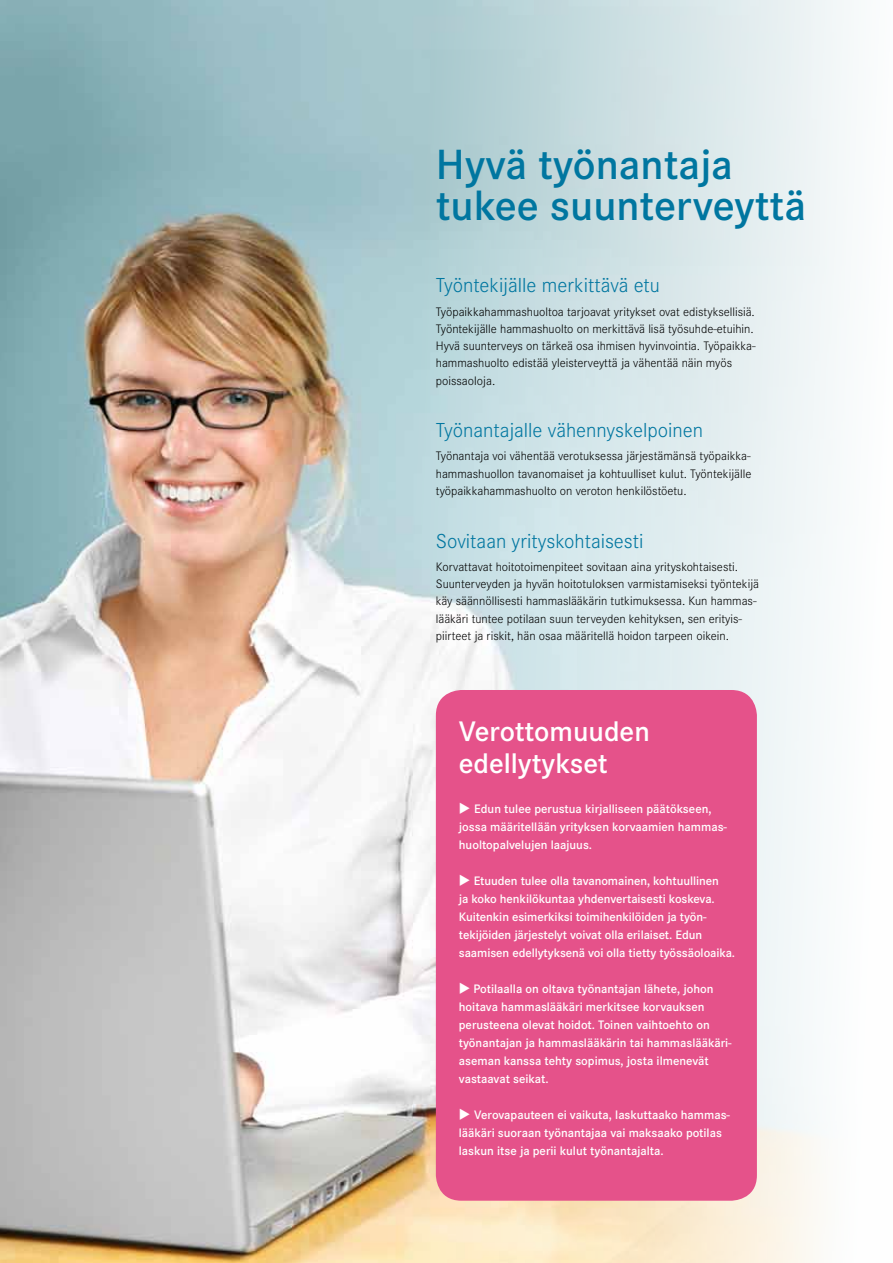
<style>
.page{position:relative;width:893px;height:1263px;background:#fff}
.page>*{position:absolute;margin:0;border:0;box-sizing:border-box;transform-origin:0 0}
.t1{font:600 43.95px/41px "Corporate S";color:#0076a0}
.t2{font:600 29.4px/31.5px "Corporate S";color:#fff}
.t3{font:300 21px "Corporate S";color:#0076a0}
.t4{font:300 12.75px/17.2px "Corporate S";color:#000}
.t5{font:600 12.75px/18px "Corporate S";color:#fff}
</style>
<div class="page">
<img style="left:0;top:0;width:850px;height:1263px">
<div style="left:436px;top:690px;width:321px;height:511px;background:#e5528a;border-radius:26px"></div>
<h1 class="t1" style="left:436px;top:145px;width:372px">Hyvä työnantaja tukee suunterveyttä</h1>
<h3 class="t3" style="left:436px;top:274px;width:225px">Työntekijälle merkittävä etu</h3>
<p class="t4" style="left:436px;top:303px;width:321px">Työpaikkahammashuoltoa tarjoavat yritykset ovat edistyksellisiä.<br>Työntekijälle hammashuolto on merkittävä lisä työsuhde-etuihin.<br>Hyvä suunterveys on tärkeä osa ihmisen hyvinvointia. Työpaikka&shy;hammashuolto edistää yleisterveyttä ja vähentää näin myös poissaoloja.</p>
<h3 class="t3" style="left:436px;top:418px;width:269px">Työnantajalle vähennyskelpoinen</h3>
<p class="t4" style="left:436px;top:448px;width:317px;text-align:justify">Työnantaja voi vähentää verotuksessa järjestämänsä työpaikka&shy;hammashuollon tavanomaiset ja kohtuulliset kulut. Työntekijälle työpaikkahammashuolto on veroton henkilöstöetu.</p>
<h3 class="t3" style="left:436px;top:529px;width:209px">Sovitaan yrityskohtaisesti</h3>
<p class="t4" style="left:436px;top:558px;width:325px">Korvattavat hoitotoimenpiteet sovitaan aina yrityskohtaisesti.<br>Suunterveyden ja hyvän hoitotuloksen varmistamiseksi työntekijä käy säännöllisesti hammaslääkärin tutkimuksessa. Kun hammas&shy;lääkäri tuntee potilaan suun terveyden kehityksen, sen erityis&shy;piirteet ja riskit, hän osaa määritellä hoidon tarpeen oikein.</p>
<h2 class="t2" style="left:459px;top:716px;width:192px">Verottomuuden edellytykset</h2>
<p class="t5" style="left:459px;top:800px;width:270px">◆ Edun tulee perustua kirjalliseen päätökseen, jossa määritellään yrityksen korvaamien hammas&shy;huoltopalvelujen laajuus.</p>
<p class="t5" style="left:459px;top:872px;width:278px">◆ Etuuden tulee olla tavanomainen, kohtuullinen<br>ja koko henkilökuntaa yhdenvertaisesti koskeva.<br>Kuitenkin esimerkiksi toimihenkilöiden ja työn&shy;tekijöiden järjestelyt voivat olla erilaiset. Edun saamisen edellytyksenä voi olla tietty työssäoloaika.</p>
<p class="t5" style="left:459px;top:980px;width:274px">◆ Potilaalla on oltava työnantajan lähete, johon hoitava hammaslääkäri merkitsee korvauksen perusteena olevat hoidot. Toinen vaihtoehto on työnantajan ja hammaslääkärin tai hammaslääkäri&shy;aseman kanssa tehty sopimus, josta ilmenevät vastaavat seikat.</p>
<p class="t5" style="left:459px;top:1106px;width:273px">◆ Verovapauteen ei vaikuta, laskuttaako hammas&shy;lääkäri suoraan työnantajaa vai maksaako potilas laskun itse ja perii kulut työnantajalta.</p>
</div>
